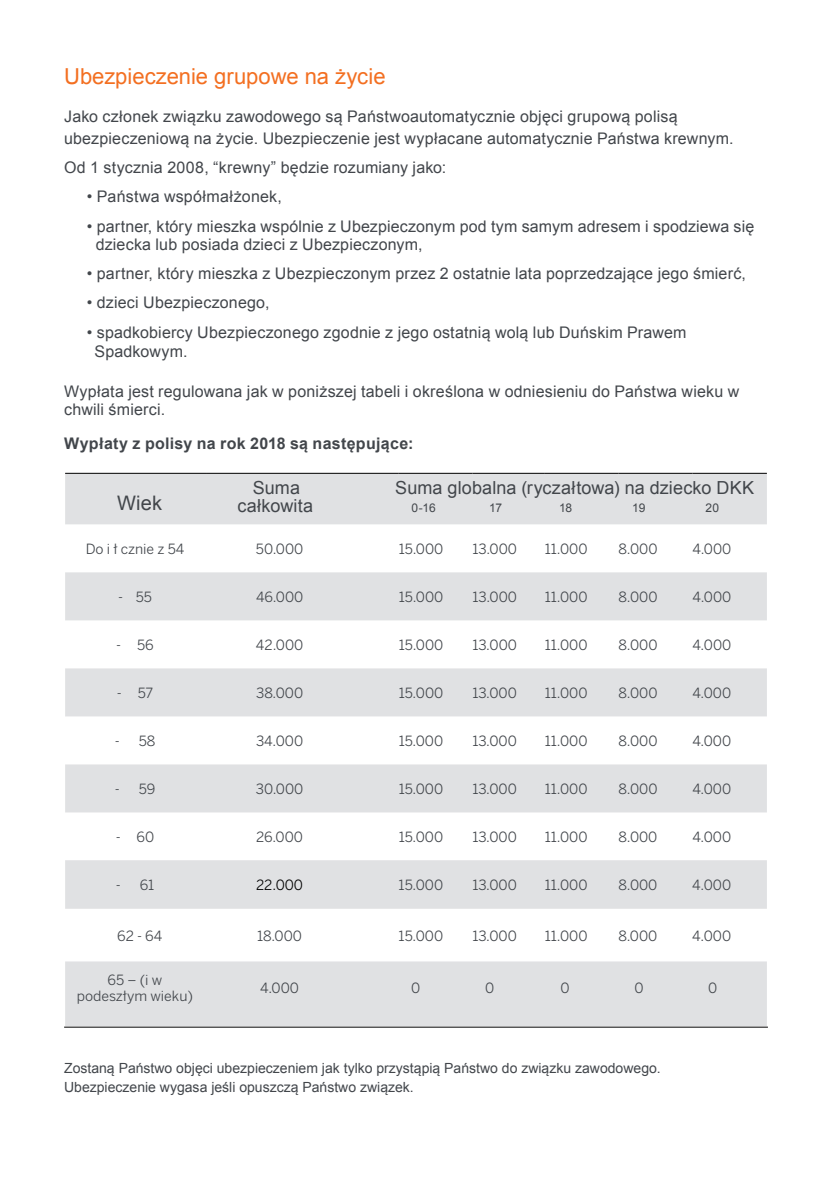
<style>
.page{position:relative;width:840px;height:1191px;background:#fff}
.page>*{position:absolute;margin:0;border:0;box-sizing:border-box;transform-origin:0 0}
.t1{font:22px "Arial";color:#f36f21}
.t2{font:20px "Arial";color:#42464b}
.t3{font:18px "Arial";letter-spacing:.005em;color:#42464b}
.t4{font:16px/18px "Arial";letter-spacing:.01em;color:#42464b}
.t5{font:700 16px "Arial";letter-spacing:.015em;color:#42464b}
.t6{font:14px/16px "Benton Sans";color:#42464b;text-align:center}
.t7{font:14px/19.4px "Arial";color:#42464b}
.t8{font:14px "Benton Sans";color:#000}
.t9{font:12px "Arial";letter-spacing:-.015em;color:#42464b}
</style>
<div class="page">
<svg style="left:64px;top:472px;width:704px;height:556px"></svg>
<hr style="left:64px;top:1026px;width:703px;height:1px;background:#000">
<h1 class="t1" style="left:64px;top:62px;width:323px">Ubezpieczenie grupowe na życie</h1>
<p class="t4" style="left:64px;top:106px;width:670px;line-height:21.4px">Jako członek związku zawodowego są Państwoautomatycznie objęci grupową polisą ubezpieczeniową na życie. Ubezpieczenie jest wypłacane automatycznie Państwa krewnym.</p>
<p class="t4" style="left:64px;top:159px;width:383px">Od 1 stycznia 2008, “krewny” będzie rozumiany jako:</p>
<p class="t4" style="left:87px;top:188px;width:196px">• Państwa współmałżonek,</p>
<p class="t4" style="left:96px;top:217px;width:659px;text-indent:-9px">• partner, który mieszka wspólnie z Ubezpieczonym pod tym samym adresem i spodziewa się dziecka lub posiada dzieci z Ubezpieczonym,</p>
<p class="t4" style="left:87px;top:265px;width:660px">• partner, który mieszka z Ubezpieczonym przez 2 ostatnie lata poprzedzające jego śmierć,</p>
<p class="t4" style="left:87px;top:294px;width:184px">• dzieci Ubezpieczonego,</p>
<p class="t4" style="left:94px;top:323px;width:593px;line-height:19.4px;text-indent:-8px">• spadkobiercy Ubezpieczonego zgodnie z jego ostatnią wolą lub Duńskim Prawem<br>Spadkowym.</p>
<p class="t4" style="left:64px;top:382px;width:676px">Wypłata jest regulowana jak w poniższej tabeli i określona w odniesieniu do Państwa wieku w chwili śmierci.</p>
<p class="t5" style="left:64px;top:433px;width:350px">Wypłaty z polisy na rok 2018 są następujące:</p>
<p class="t2" style="left:117px;top:490px;width:46px">Wiek</p>
<p class="t3" style="left:252px;top:476px;width:49px">Suma</p>
<p class="t3" style="left:395px;top:476px;width:360px">Suma globalna (ryczałtowa) na dziecko DKK</p>
<p class="t3" style="left:237px;top:494px;width:77px">całkowita</p>
<p class="t9" style="left:411px;top:500px;width:26px">0-16</p>
<p class="t9" style="left:489px;top:500px;width:14px">17</p>
<p class="t9" style="left:558px;top:500px;width:15px">18</p>
<p class="t9" style="left:632px;top:500px;width:15px">19</p>
<p class="t9" style="left:705px;top:500px;width:15px">20</p>
<p class="t6" style="left:86px;top:540px;width:100px">Do i łącznie z 54</p>
<p class="t6" style="left:256px;top:540px;width:49px">50.000</p>
<p class="t6" style="left:398px;top:540px;width:46px">15.000</p>
<p class="t6" style="left:472px;top:540px;width:46px">13.000</p>
<p class="t6" style="left:544px;top:540px;width:44px">11.000</p>
<p class="t6" style="left:618px;top:540px;width:40px">8.000</p>
<p class="t6" style="left:692px;top:540px;width:40px">4.000</p>
<p class="t6" style="left:118px;top:588px;width:35px">- 55</p>
<p class="t6" style="left:256px;top:588px;width:49px">46.000</p>
<p class="t6" style="left:398px;top:588px;width:46px">15.000</p>
<p class="t6" style="left:472px;top:588px;width:46px">13.000</p>
<p class="t6" style="left:544px;top:588px;width:44px">11.000</p>
<p class="t6" style="left:618px;top:588px;width:40px">8.000</p>
<p class="t6" style="left:692px;top:588px;width:40px">4.000</p>
<p class="t6" style="left:116px;top:636px;width:39px">- 56</p>
<p class="t6" style="left:256px;top:636px;width:49px">42.000</p>
<p class="t6" style="left:398px;top:636px;width:46px">15.000</p>
<p class="t6" style="left:472px;top:636px;width:46px">13.000</p>
<p class="t6" style="left:544px;top:636px;width:44px">11.000</p>
<p class="t6" style="left:618px;top:636px;width:40px">8.000</p>
<p class="t6" style="left:692px;top:636px;width:40px">4.000</p>
<p class="t6" style="left:117px;top:684px;width:38px">- 57</p>
<p class="t6" style="left:256px;top:684px;width:49px">38.000</p>
<p class="t6" style="left:398px;top:684px;width:46px">15.000</p>
<p class="t6" style="left:472px;top:684px;width:46px">13.000</p>
<p class="t6" style="left:544px;top:684px;width:44px">11.000</p>
<p class="t6" style="left:618px;top:684px;width:40px">8.000</p>
<p class="t6" style="left:692px;top:684px;width:40px">4.000</p>
<p class="t6" style="left:115px;top:733px;width:42px">- 58</p>
<p class="t6" style="left:256px;top:733px;width:49px">34.000</p>
<p class="t6" style="left:398px;top:733px;width:46px">15.000</p>
<p class="t6" style="left:472px;top:733px;width:46px">13.000</p>
<p class="t6" style="left:544px;top:733px;width:44px">11.000</p>
<p class="t6" style="left:618px;top:733px;width:40px">8.000</p>
<p class="t6" style="left:692px;top:733px;width:40px">4.000</p>
<p class="t6" style="left:115px;top:781px;width:42px">- 59</p>
<p class="t6" style="left:256px;top:781px;width:49px">30.000</p>
<p class="t6" style="left:398px;top:781px;width:46px">15.000</p>
<p class="t6" style="left:472px;top:781px;width:46px">13.000</p>
<p class="t6" style="left:544px;top:781px;width:44px">11.000</p>
<p class="t6" style="left:618px;top:781px;width:40px">8.000</p>
<p class="t6" style="left:692px;top:781px;width:40px">4.000</p>
<p class="t6" style="left:116px;top:829px;width:40px">- 60</p>
<p class="t6" style="left:256px;top:829px;width:48px">26.000</p>
<p class="t6" style="left:398px;top:829px;width:46px">15.000</p>
<p class="t6" style="left:472px;top:829px;width:46px">13.000</p>
<p class="t6" style="left:544px;top:829px;width:44px">11.000</p>
<p class="t6" style="left:618px;top:829px;width:40px">8.000</p>
<p class="t6" style="left:692px;top:829px;width:40px">4.000</p>
<p class="t6" style="left:116px;top:877px;width:40px">- 61</p>
<p class="t8" style="left:256px;top:876px;width:49px">22.000</p>
<p class="t6" style="left:398px;top:877px;width:46px">15.000</p>
<p class="t6" style="left:472px;top:877px;width:46px">13.000</p>
<p class="t6" style="left:544px;top:877px;width:44px">11.000</p>
<p class="t6" style="left:618px;top:877px;width:40px">8.000</p>
<p class="t6" style="left:692px;top:877px;width:40px">4.000</p>
<p class="t6" style="left:117px;top:927px;width:47px">62 - 64</p>
<p class="t6" style="left:257px;top:927px;width:46px">18.000</p>
<p class="t6" style="left:398px;top:927px;width:46px">15.000</p>
<p class="t6" style="left:472px;top:927px;width:46px">13.000</p>
<p class="t6" style="left:544px;top:927px;width:44px">11.000</p>
<p class="t6" style="left:618px;top:927px;width:40px">8.000</p>
<p class="t6" style="left:692px;top:927px;width:40px">4.000</p>
<p class="t6" style="left:77px;top:971px;width:118px">65 – (i w podeszłym wieku)</p>
<p class="t6" style="left:260px;top:979px;width:40px">4.000</p>
<p class="t6" style="left:411px;top:979px;width:11px">0</p>
<p class="t6" style="left:485px;top:979px;width:11px">0</p>
<p class="t6" style="left:560px;top:979px;width:11px">0</p>
<p class="t6" style="left:634px;top:979px;width:11px">0</p>
<p class="t6" style="left:707px;top:979px;width:11px">0</p>
<p class="t7" style="left:64px;top:1058px;width:598px">Zostaną Państwo objęci ubezpieczeniem jak tylko przystąpią Państwo do związku zawodowego.<br>Ubezpieczenie wygasa jeśli opuszczą Państwo związek.</p>
</div>
